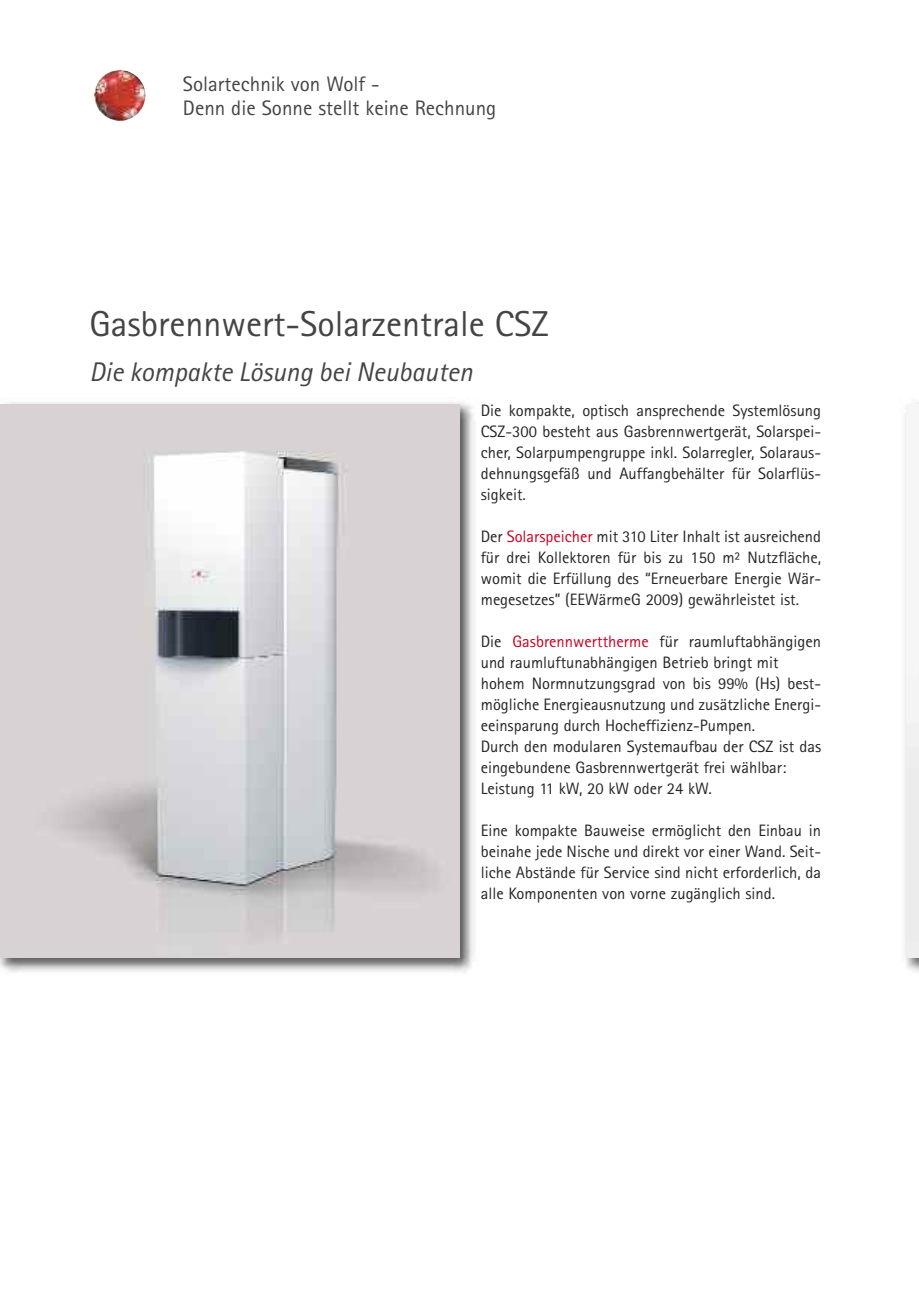
<style>
.page{position:relative;width:919px;height:1289px;background:#fff}
.page>*{position:absolute;margin:0;border:0;box-sizing:border-box;transform-origin:0 0}
.t1{font:36px "Rotis Sans Serif";color:#444}
.t2{font:italic 27px "Rotis Sans Serif";color:#444}
.t3{font:21px/24px "Rotis Sans Serif";color:#444}
.t4{font:16.5px/21px "Rotis Sans Serif";color:#252525;text-align:justify}
.s1{color:#c90021}
</style>
<div class="page">
<img style="left:0;top:402px;width:475px;height:570px">
<img style="left:0;top:404px;width:459px;height:553px">
<img style="left:94px;top:70px;width:49px;height:51px">
<img style="left:905px;top:402px;width:13px;height:570px">
<div style="left:906px;top:404px;width:12px;height:553px;background:#f4f4f4"></div>
<p class="t3" style="left:183px;top:74px;width:315px">Solartechnik von Wolf -<br>Denn die Sonne stellt keine Rechnung</p>
<h1 class="t1" style="left:89px;top:311px;width:461px">Gasbrennwert-Solarzentrale CSZ</h1>
<h2 class="t2" style="left:89px;top:363px;width:384px">Die kompakte Lösung bei Neubauten</h2>
<p class="t4" style="left:480px;top:401px;width:342px">Die kompakte, optisch ansprechende Systemlösung CSZ-300 besteht aus Gasbrennwertgerät, Solarspei&shy;cher, Solarpumpengruppe inkl. Solarregler, Solaraus&shy;dehnungsgefäß und Auffangbehälter für Solarflüs&shy;sigkeit.</p>
<p class="t4" style="left:480px;top:527px;width:342px">Der <span class="s1">Solarspeicher</span> mit 310 Liter Inhalt ist ausreichend für drei Kollektoren für bis zu 150 m² Nutzfläche, womit die Erfüllung des “Erneuerbare Energie Wär&shy;megesetzes” (EEWärmeG 2009) gewährleistet ist.</p>
<p class="t4" style="left:480px;top:632px;width:342px;text-align:left">Die <span class="s1">Gasbrennwerttherme</span> für raumluftabhängigen und raumluftunabhängigen Betrieb bringt mit hohem Normnutzungsgrad von bis 99% (Hs) best&shy;mögliche Energieausnutzung und zusätzliche Energi&shy;eeinsparung durch Hocheffizienz-Pumpen.<br>Durch den modularen Systemaufbau der CSZ ist das eingebundene Gasbrennwertgerät frei wählbar:<br>Leistung 11 kW, 20 kW oder 24 kW.</p>
<p class="t4" style="left:480px;top:821px;width:342px">Eine kompakte Bauweise ermöglicht den Einbau in beinahe jede Nische und direkt vor einer Wand. Seit&shy;liche Abstände für Service sind nicht erforderlich, da alle Komponenten von vorne zugänglich sind.</p>
</div>
